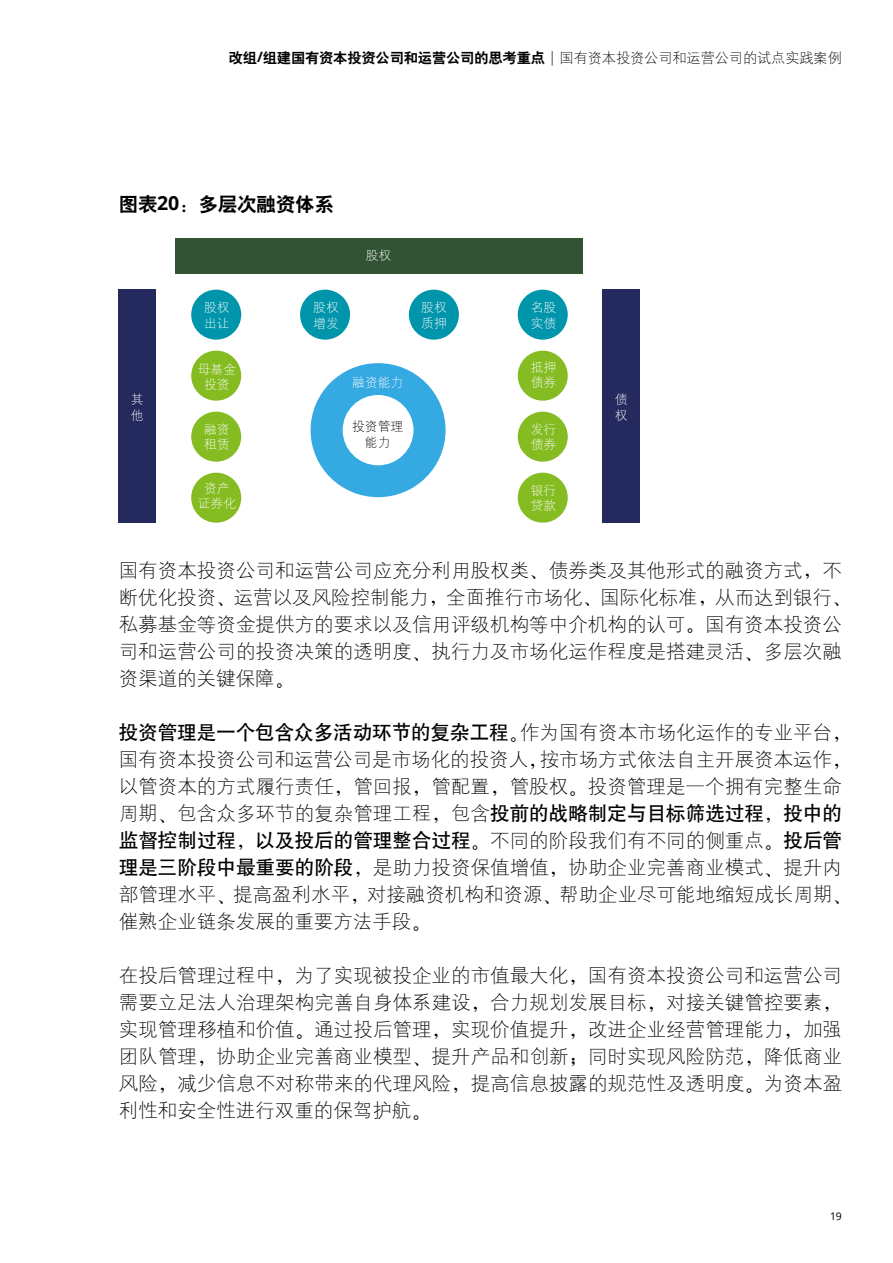
<style>
.page{position:relative;width:893px;height:1263px;background:#fff}
.page>*{position:absolute;margin:0;border:0;box-sizing:border-box;transform-origin:0 0}
.t1{font:19.5px/27px "H Yg 1 gj";letter-spacing:.005em;color:#000}
.t2{font:19.5px "H Yb 1 gj";color:#000}
.t3{font:19.5px "H Yb 2 gj";letter-spacing:-.01em;color:#000}
.t4{font:14.25px "H Yb 2 gj";letter-spacing:-.01em;color:#000}
.t5{font:12.75px/15.3px "H Yg 1 gj";color:#fff}
.t6{font:12.75px/15.3px "H Yg 1 gj";color:#000;text-align:center}
.t7{font:10.5px "Open Sans";color:#000}
.s1{font-family:"Open Sans";font-weight:700}
.s2{font-family:"Open Sans";font-weight:300}
.s3{font-family:"H Yg 1 gj"}
.s4{font-family:"H Ya 6 gj"}
.s5{font-family:"H Yb 1 gj"}
</style>
<div class="page">
<div style="left:175px;top:238px;width:407px;height:35px;background:#325434"></div>
<div style="left:191px;top:290px;width:50px;height:50px;background:#0095aa;border-radius:50%"></div>
<div style="left:191px;top:351px;width:50px;height:50px;background:#85bc22;border-radius:50%"></div>
<div style="left:191px;top:412px;width:50px;height:50px;background:#85bc22;border-radius:50%"></div>
<div style="left:191px;top:473px;width:50px;height:50px;background:#85bc22;border-radius:50%"></div>
<div style="left:518px;top:351px;width:50px;height:50px;background:#85bc22;border-radius:50%"></div>
<div style="left:518px;top:412px;width:50px;height:50px;background:#85bc22;border-radius:50%"></div>
<div style="left:518px;top:473px;width:50px;height:50px;background:#85bc22;border-radius:50%"></div>
<div style="left:300px;top:290px;width:50px;height:50px;background:#0095aa;border-radius:50%"></div>
<div style="left:409px;top:290px;width:50px;height:50px;background:#0095aa;border-radius:50%"></div>
<div style="left:311px;top:363px;width:135px;height:134px;background:#35a9e1;border-radius:50%"></div>
<div style="left:343px;top:395px;width:70px;height:70px;background:#fff;border-radius:50%"></div>
<div style="left:518px;top:290px;width:50px;height:50px;background:#0095aa;border-radius:50%"></div>
<div style="left:119px;top:290px;width:37px;height:233px;background:#252a5e"></div>
<div style="left:602px;top:290px;width:38px;height:233px;background:#252a5e"></div>
<p class="t4" style="left:229px;top:50px;width:615px">改组<span class="s1">/</span>组建国有资本投资公司和运营公司的思考重点 <span class="s2">|</span> <span class="s3">国有资本投资公司和运营公司的试点实践案例</span></p>
<p class="t3" style="left:119px;top:194px;width:217px">图表<span class="s1">20</span><span class="s4">：</span>多层次融资体系</p>
<p class="t5" style="left:366px;top:248px;width:27px">股权</p>
<p class="t5" style="left:313px;top:300px;width:27px">股权增发</p>
<p class="t5" style="left:421px;top:300px;width:27px">股权质押</p>
<p class="t5" style="left:531px;top:300px;width:27px">名股实债</p>
<p class="t5" style="left:531px;top:359px;width:27px">抵押债券</p>
<p class="t5" style="left:531px;top:421px;width:27px">发行债券</p>
<p class="t5" style="left:531px;top:482px;width:27px">银行贷款</p>
<p class="t5" style="left:204px;top:300px;width:27px">股权出让</p>
<p class="t5" style="left:198px;top:361px;width:40px;text-align:center">母基金投资</p>
<p class="t5" style="left:366px;top:370px;width:27px">股权</p>
<p class="t5" style="left:352px;top:375px;width:53px">融资能力</p>
<p class="t6" style="left:352px;top:419px;width:53px">投资管理能力</p>
<p class="t5" style="left:131px;top:392px;width:14px">其他</p>
<p class="t5" style="left:615px;top:392px;width:14px">债权</p>
<p class="t5" style="left:204px;top:421px;width:27px">融资租赁</p>
<p class="t5" style="left:198px;top:481px;width:40px;text-align:center">资产证券化</p>
<p class="t1" style="left:119px;top:557px;width:734px">国有资本投资公司和运营公司应充分利用股权类<span class="s4">、</span>债券类及其他形式的融资方式<span class="s4">，</span>不断优化投资<span class="s4">、</span>运营以及风险控制能力<span class="s4">，</span>全面推行市场化<span class="s4">、</span>国际化标准<span class="s4">，</span>从而达到银行<span class="s4">、</span>私募基金等资金提供方的要求以及信用评级机构等中介机构的认可<span class="s4">。</span>国有资本投资公司和运营公司的投资决策的透明度<span class="s4">、</span>执行力及市场化运作程度是搭建灵活<span class="s4">、</span>多层次融资渠道的关键保障<span class="s4">。</span></p>
<p class="t2" style="left:119px;top:723px;width:734px">投资管理是一个包含众多活动环节的复杂工程<span class="s4">。</span><span class="s3">作为国有资本市场化运作的专业平台</span><span class="s4">，</span></p>
<p class="t1" style="left:119px;top:746px;width:734px">国有资本投资公司和运营公司是市场化的投资人<span class="s4">，</span>按市场方式依法自主开展资本运作<span class="s4">，</span>以管资本的方式履行责任<span class="s4">，</span>管回报<span class="s4">，</span>管配置<span class="s4">，</span>管股权<span class="s4">。</span>投资管理是一个拥有完整生命周期<span class="s4">、</span>包含众多环节的复杂管理工程<span class="s4">，</span>包含<span class="s5">投前的战略制定与目标筛选过程</span><span class="s4">，</span><span class="s5">投中的</span></p>
<p class="t2" style="left:119px;top:831px;width:725px">监督控制过程<span class="s4">，</span>以及投后的管理整合过程<span class="s4">。</span><span class="s3">不同的阶段我们有不同的侧重点</span><span class="s4">。</span>投后管</p>
<p class="t1" style="left:119px;top:854px;width:734px"><span class="s5">理是三阶段中最重要的阶段</span><span class="s4">，</span>是助力投资保值增值<span class="s4">，</span>协助企业完善商业模式<span class="s4">、</span>提升内部管理水平<span class="s4">、</span>提高盈利水平<span class="s4">，</span>对接融资机构和资源<span class="s4">、</span>帮助企业尽可能地缩短成长周期<span class="s4">、</span>催熟企业链条发展的重要方法手段<span class="s4">。</span></p>
<p class="t1" style="left:119px;top:962px;width:725px;text-align:justify">在投后管理过程中<span class="s4">，</span>为了实现被投企业的市值最大化<span class="s4">，</span>国有资本投资公司和运营公司需要立足法人治理架构完善自身体系建设<span class="s4">，</span>合力规划发展目标<span class="s4">，</span>对接关键管控要素<span class="s4">，</span>实现管理移植和价值<span class="s4">。</span>通过投后管理<span class="s4">，</span>实现价值提升<span class="s4">，</span>改进企业经营管理能力<span class="s4">，</span>加强团队管理<span class="s4">，</span>协助企业完善商业模型<span class="s4">、</span>提升产品和创新<span class="s4">；</span>同时实现风险防范<span class="s4">，</span>降低商业风险<span class="s4">，</span>减少信息不对称带来的代理风险<span class="s4">，</span>提高信息披露的规范性及透明度<span class="s4">。</span>为资本盈利性和安全性进行双重的保驾护航<span class="s4">。</span></p>
<p class="t7" style="left:830px;top:1209px;width:13px">19</p>
</div>
